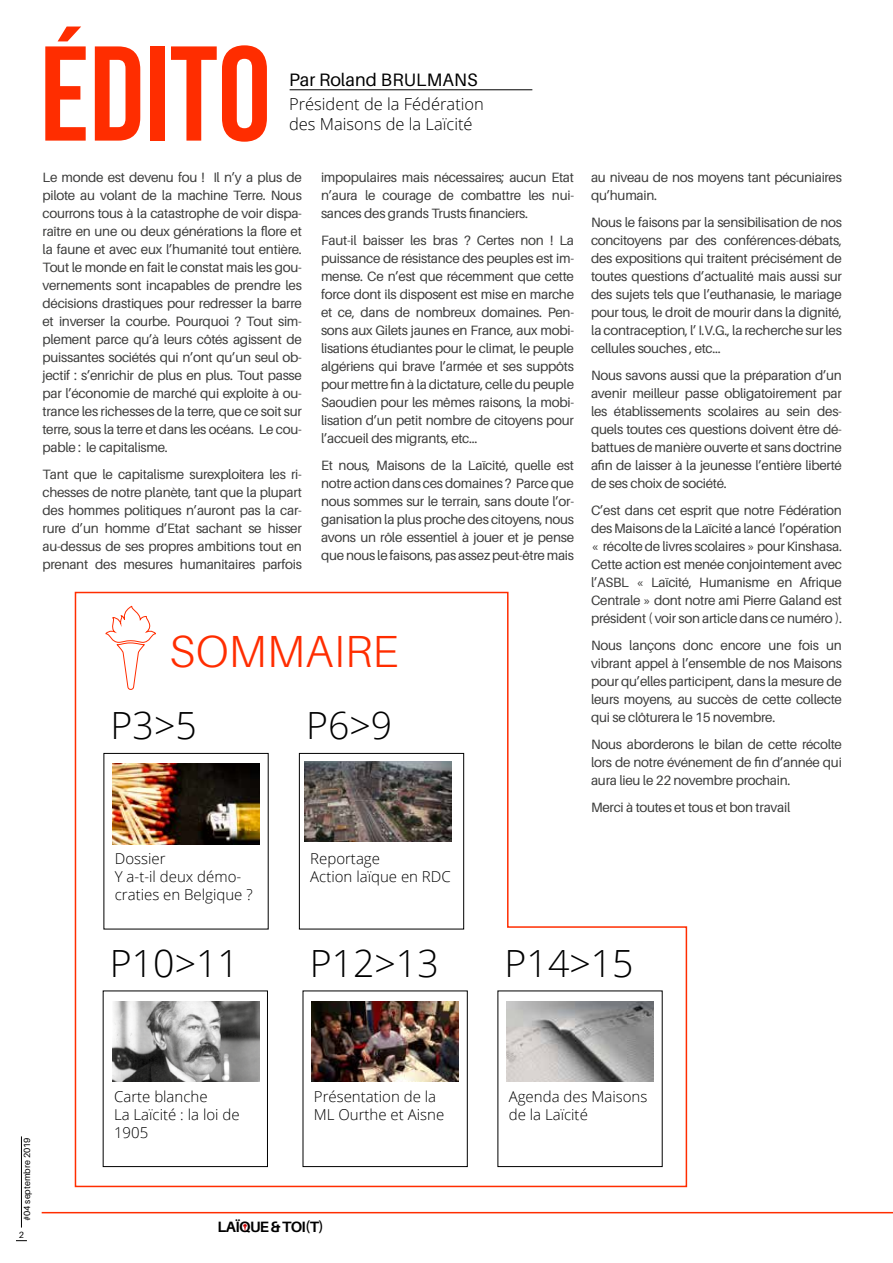
<style>
.page{position:relative;width:893px;height:1263px;background:#fff}
.page>*{position:absolute;margin:0;border:0;box-sizing:border-box;transform-origin:0 0}
.t1{font:134.55px "Bebas Neue";color:#ff2d00}
.t2{font:300 45px "Aileron";letter-spacing:.01em;color:#ff2d00}
.t3{font:300 37.5px "Open Sans";color:#000}
.t4{font:18px "Aileron";letter-spacing:.01em;color:#000}
.t5{font:300 16.5px/19.8px "Open Sans";color:#000}
.t6{font:300 15px/18px "Open Sans";color:#000}
.t7{font:700 15px "Aileron";letter-spacing:-.04em;color:#000}
.t8{font:13.5px/18px "Aileron";letter-spacing:-.02em;color:#3c3c3b;text-align:justify}
.t9{font:9px "Aileron";color:#000}
</style>
<div class="page">
<hr style="left:290px;top:89px;width:242px;height:1px;background:#000">
<svg style="left:74px;top:591px;width:614px;height:597px"></svg>
<hr style="left:42px;top:1212px;width:851px;height:1px;background:#ff2d00">
<svg style="left:243px;top:1223px;width:4px;height:8px"></svg>
<hr style="left:21px;top:1136px;width:1px;height:91px;background:#000">
<h1 class="t1" style="left:40px;top:20px;width:233px">ÉDITO</h1>
<h3 class="t4" style="left:289px;top:70px;width:190px">Par Roland BRULMANS</h3>
<p class="t5" style="left:289px;top:94px;width:196px">Président de la Fédération des Maisons de la Laïcité</p>
<p class="t8" style="left:43px;top:169px;width:261px">Le monde est devenu fou ! Il n’y a plus de pilote au volant de la machine Terre. Nous courrons tous à la catastrophe de voir dispa&shy;raître en une ou deux générations la flore et la faune et avec eux l’humanité tout entière.<br>Tout le monde en fait le constat mais les gou&shy;vernements sont incapables de prendre les décisions drastiques pour redresser la barre et inverser la courbe. Pourquoi ? Tout sim&shy;plement parce qu’à leurs côtés agissent de puissantes sociétés qui n’ont qu’un seul ob&shy;jectif : s’enrichir de plus en plus. Tout passe par l’économie de marché qui exploite à ou&shy;trance les richesses de la terre, que ce soit sur terre, sous la terre et dans les océans. Le cou&shy;pable : le capitalisme.</p>
<p class="t8" style="left:43px;top:466px;width:261px">Tant que le capitalisme surexploitera les ri&shy;chesses de notre planète, tant que la plupart des hommes politiques n’auront pas la car&shy;rure d’un homme d’Etat sachant se hisser au-dessus de ses propres ambitions tout en prenant des mesures humanitaires parfois</p>
<p class="t8" style="left:321px;top:169px;width:255px">impopulaires mais nécessaires; aucun Etat n’aura le courage de combattre les nui&shy;sances des grands Trusts financiers.</p>
<p class="t8" style="left:321px;top:232px;width:255px">Faut-il baisser les bras ? Certes non ! La puissance de résistance des peuples est im&shy;mense. Ce n’est que récemment que cette force dont ils disposent est mise en marche et ce, dans de nombreux domaines. Pen&shy;sons aux Gilets jaunes en France, aux mobi&shy;lisations étudiantes pour le climat, le peuple algériens qui brave l’armée et ses suppôts pour mettre fin à la dictature, celle du peuple Saoudien pour les mêmes raisons, la mobi&shy;lisation d’un petit nombre de citoyens pour l’accueil des migrants, etc…</p>
<p class="t8" style="left:321px;top:457px;width:255px">Et nous, Maisons de la Laïcité, quelle est notre action dans ces domaines ? Parce que nous sommes sur le terrain, sans doute l’or&shy;ganisation la plus proche des citoyens, nous avons un rôle essentiel à jouer et je pense que nous le faisons, pas assez peut-être mais</p>
<h2 class="t2" style="left:169px;top:627px;width:230px">SOMMAIRE</h2>
<h3 class="t3" style="left:111px;top:700px;width:88px">P3&gt;5</h3>
<p class="t6" style="left:115px;top:849px;width:139px">Dossier<br>Y a-t-il deux démo&shy;craties en Belgique ?</p>
<h3 class="t3" style="left:306px;top:700px;width:88px">P6&gt;9</h3>
<p class="t6" style="left:310px;top:849px;width:142px">Reportage<br>Action laïque en RDC</p>
<p class="t8" style="left:591px;top:169px;width:252px">au niveau de nos moyens tant pécuniaires qu’humain.</p>
<p class="t8" style="left:591px;top:214px;width:252px">Nous le faisons par la sensibilisation de nos concitoyens par des conférences-débats, des expositions qui traitent précisément de toutes questions d’actualité mais aussi sur des sujets tels que l’euthanasie, le mariage pour tous, le droit de mourir dans la dignité, la contraception, l’ I.V.G., la recherche sur les cellules souches , etc…</p>
<p class="t8" style="left:591px;top:367px;width:252px">Nous savons aussi que la préparation d’un avenir meilleur passe obligatoirement par les établissements scolaires au sein des&shy;quels toutes ces questions doivent être dé&shy;battues de manière ouverte et sans doctrine afin de laisser à la jeunesse l’entière liberté de ses choix de société.</p>
<p class="t8" style="left:591px;top:501px;width:252px">C’est dans cet esprit que notre Fédération des Maisons de la Laïcité a lancé l’opération « récolte de livres scolaires » pour Kinshasa.<br>Cette action est menée conjointement avec l’ASBL « Laïcité, Humanisme en Afrique Centrale » dont notre ami Pierre Galand est président ( voir son article dans ce numéro ).</p>
<p class="t8" style="left:591px;top:636px;width:252px">Nous lançons donc encore une fois un vibrant appel à l’ensemble de nos Maisons pour qu’elles participent, dans la mesure de leurs moyens, au succès de cette collecte qui se clôturera le 15 novembre.</p>
<p class="t8" style="left:591px;top:735px;width:252px">Nous aborderons le bilan de cette récolte lors de notre événement de fin d’année qui aura lieu le 22 novembre prochain.</p>
<p class="t8" style="left:591px;top:798px;width:201px">Merci à toutes et tous et bon travail</p>
<h3 class="t3" style="left:110px;top:937px;width:131px">P10&gt;11</h3>
<h3 class="t3" style="left:310px;top:937px;width:130px">P12&gt;13</h3>
<h3 class="t3" style="left:505px;top:937px;width:131px">P14&gt;15</h3>
<p class="t9" style="left:22px;top:1221px;width:85px;rotate:-90deg">#04 septembre 2019</p>
<p class="t9" style="left:19px;top:1230px;width:7px">2</p>
<p class="t6" style="left:114px;top:1087px;width:127px">Carte blanche<br>La Laïcité : la loi de<br>1905</p>
<p class="t6" style="left:314px;top:1087px;width:132px">Présentation de la<br>ML Ourthe et Aisne</p>
<p class="t7" style="left:217px;top:1219px;width:108px">LAÏQUE &amp; TOI(T)</p>
<p class="t6" style="left:509px;top:1087px;width:140px">Agenda des Maisons de la Laïcité</p>
</div>
